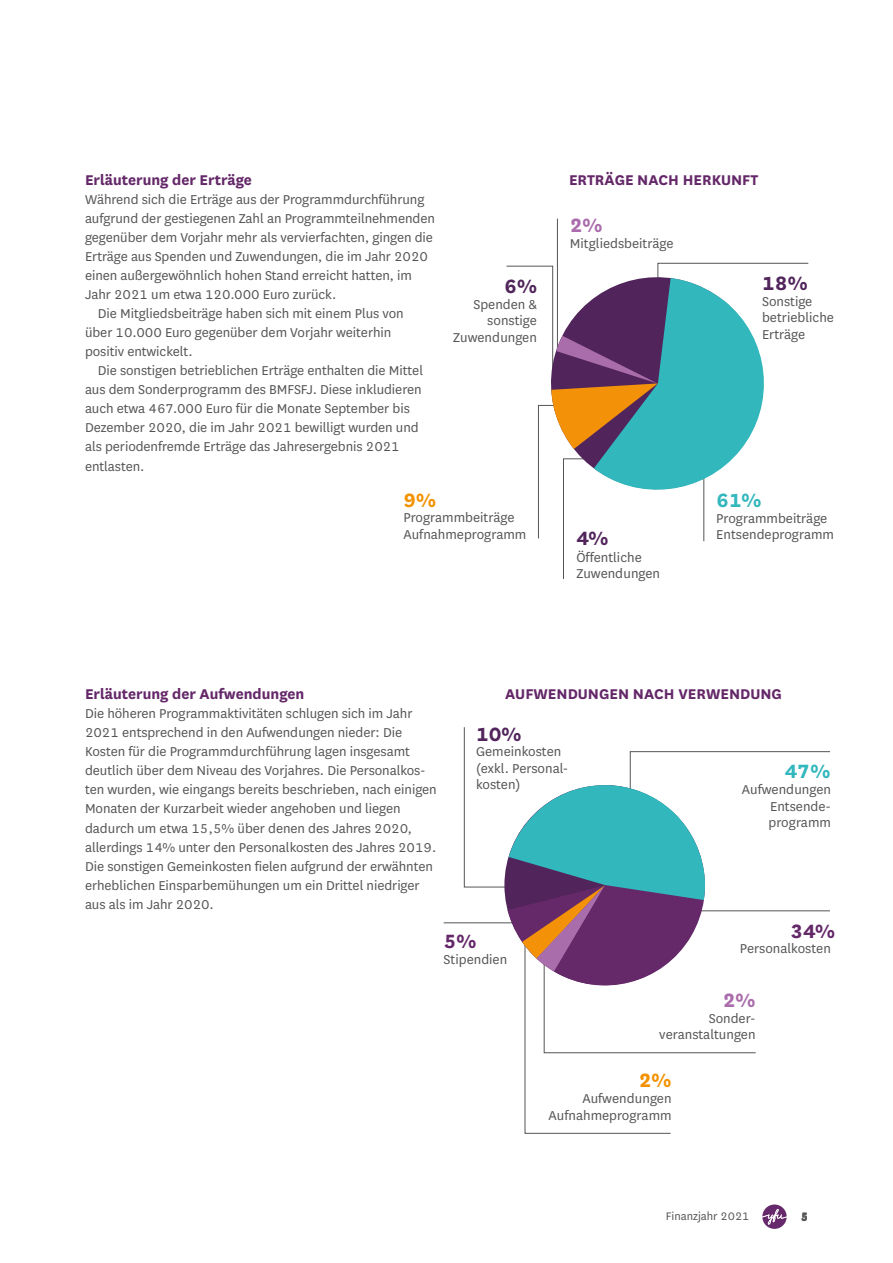
<style>
.page{position:relative;width:893px;height:1263px;background:#fff}
.page>*{position:absolute;margin:0;border:0;box-sizing:border-box;transform-origin:0 0}
.Fließtext{font:700 22.5px "National";color:#51255b}
.Fließtext-2{font:700 22.5px "National";color:#31b7bc}
.Fließtext-3{font:700 22.5px "National";color:#642869}
.Fließtext-4{font:700 22.5px "National";color:#f39200}
.Fließtext-5{font:700 22.5px "National";color:#aa6cac}
.Fließtext-6{font:700 22.5px "National";color:#aa6cab}
.Zwischenüberschrift{font:700 16.5px "National";color:#642869}
.Zwischenüberschrift-2{font:15px/19px "National";letter-spacing:-.005em;color:#555}
.Fließtext___Einzug_E{font:15px/19px "National";letter-spacing:-.005em;color:#555}
.Fließtext-7{font:15px/16.5px "National";color:#555}
.t1{font:12.75px "National";color:#555}
.t2{font:700 12.75px "National";color:#555}
</style>
<div class="page">
<svg style="left:762px;top:1204px;width:25px;height:25px"></svg>
<hr style="left:557px;top:219px;width:1px;height:129px;background:#555">
<hr style="left:444px;top:922px;width:74px;height:1px;background:#555">
<svg style="left:464px;top:727px;width:367px;height:407px"></svg>
<svg style="left:506px;top:263px;width:303px;height:316px"></svg>
<p class="Zwischenüberschrift" style="left:85px;top:168px;width:168px">Erläuterung der Erträge</p>
<p class="Zwischenüberschrift-2" style="left:85px;top:189px;width:351px">Während sich die Erträge aus der Programmdurchführung aufgrund der gestiegenen Zahl an Programmteilnehmenden gegenüber dem Vorjahr mehr als vervierfachten, gingen die Erträge aus Spenden und Zuwendungen, die im Jahr 2020 einen außergewöhnlich hohen Stand erreicht hatten, im</p>
<p class="Zwischenüberschrift-2" style="left:85px;top:284px;width:253px">Jahr 2021 um etwa 120.000 Euro zurück.</p>
<p class="Fließtext___Einzug_E" style="left:85px;top:303px;width:320px;text-indent:13px">Die Mitgliedsbeiträge haben sich mit einem Plus von über 10.000 Euro gegenüber dem Vorjahr weiterhin positiv entwickelt.</p>
<p class="Fließtext___Einzug_E" style="left:85px;top:360px;width:340px;text-indent:13px">Die sonstigen betrieblichen Erträge enthalten die Mittel aus dem Sonderprogramm des BMFSFJ. Diese inkludieren auch etwa 467.000 Euro für die Monate September bis Dezember 2020, die im Jahr 2021 bewilligt wurden und als periodenfremde Erträge das Jahresergebnis 2021 entlasten.</p>
<p class="Fließtext" style="left:504px;top:270px;width:34px">6%</p>
<p class="Fließtext-7" style="left:453px;top:295px;width:85px;text-align:right">Spenden &amp; sonstige<br>Zuwendungen</p>
<p class="Zwischenüberschrift" style="left:569px;top:168px;width:191px">ERTRÄGE NACH HERKUNFT</p>
<p class="Fließtext-5" style="left:570px;top:209px;width:34px">2%</p>
<p class="Fließtext-7" style="left:570px;top:234px;width:105px">Mitgliedsbeiträge</p>
<p class="Fließtext" style="left:762px;top:267px;width:47px">18%</p>
<p class="Fließtext-7" style="left:762px;top:292px;width:73px">Sonstige betriebliche<br>Erträge</p>
<p class="Fließtext-4" style="left:403px;top:484px;width:34px">9%</p>
<p class="Fließtext-2" style="left:716px;top:484px;width:46px">61%</p>
<p class="Fließtext-7" style="left:403px;top:509px;width:113px">Programmbeiträge</p>
<p class="Fließtext-7" style="left:403px;top:525px;width:124px">Aufnahmeprogramm</p>
<p class="Fließtext" style="left:576px;top:522px;width:33px">4%</p>
<p class="Fließtext-7" style="left:716px;top:509px;width:113px">Programmbeiträge</p>
<p class="Fließtext-7" style="left:716px;top:526px;width:119px">Entsendeprogramm</p>
<p class="Fließtext-7" style="left:576px;top:548px;width:85px">Öffentliche<br>Zuwendungen</p>
<p class="Zwischenüberschrift" style="left:85px;top:682px;width:221px">Erläuterung der Aufwendungen</p>
<p class="Zwischenüberschrift-2" style="left:85px;top:703px;width:353px">Die höheren Programmaktivitäten schlugen sich im Jahr 2021 entsprechend in den Aufwendungen nieder: Die Kosten für die Programmdurchführung lagen insgesamt deutlich über dem Niveau des Vorjahres. Die Personalkos&shy;ten wurden, wie eingangs bereits beschrieben, nach einigen Monaten der Kurzarbeit wieder angehoben und liegen dadurch um etwa 15,5% über denen des Jahres 2020, allerdings 14% unter den Personalkosten des Jahres 2019.<br>Die sonstigen Gemeinkosten fielen aufgrund der erwähnten erheblichen Einsparbemühungen um ein Drittel niedriger aus als im Jahr 2020.</p>
<p class="Zwischenüberschrift" style="left:505px;top:682px;width:278px">AUFWENDUNGEN NACH VERWENDUNG</p>
<p class="Fließtext" style="left:476px;top:718px;width:47px">10%</p>
<p class="Fließtext-7" style="left:476px;top:743px;width:94px">Gemeinkosten (exkl. Personal&shy;kosten)</p>
<p class="Fließtext-2" style="left:785px;top:755px;width:47px">47%</p>
<p class="Fließtext-7" style="left:742px;top:780px;width:91px">Aufwendungen</p>
<p class="Fließtext-7" style="left:769px;top:797px;width:64px">Entsende&shy;programm</p>
<p class="Fließtext-3" style="left:791px;top:915px;width:46px">34%</p>
<p class="Fließtext-3" style="left:444px;top:925px;width:34px">5%</p>
<p class="Fließtext-7" style="left:740px;top:940px;width:92px">Personalkosten</p>
<p class="Fließtext-7" style="left:444px;top:950px;width:65px">Stipendien</p>
<p class="Fließtext-6" style="left:723px;top:984px;width:34px">2%</p>
<p class="Fließtext-7" style="left:659px;top:1009px;width:98px;text-align:right">Sonder&shy;veranstaltungen</p>
<p class="Fließtext-4" style="left:639px;top:1064px;width:34px">2%</p>
<p class="Fließtext-7" style="left:582px;top:1089px;width:91px">Aufwendungen</p>
<p class="Fließtext-7" style="left:549px;top:1106px;width:124px">Aufnahmeprogramm</p>
<p class="t1" style="left:666px;top:1208px;width:85px">Finanzjahr 2021</p>
<p class="t2" style="left:801px;top:1207px;width:9px">5</p>
</div>
